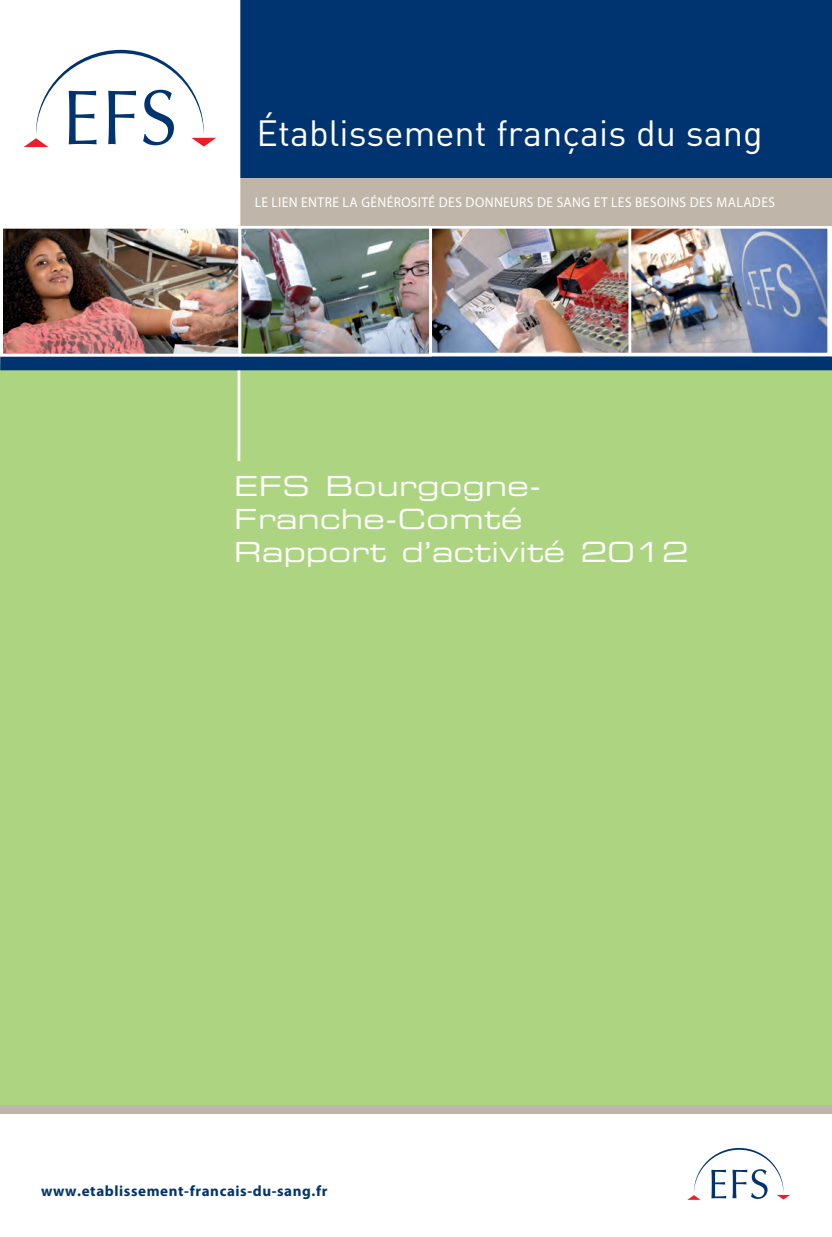
<style>
.page{position:relative;width:832px;height:1237px;background:#fff}
.page>*{position:absolute;margin:0;border:0;box-sizing:border-box;transform-origin:0 0}
.t1{font:36px "DIN";color:#fff}
.t2{font:27.75px/33.3px "Eurostile Extended Two";letter-spacing:.015em;color:#fff}
.t3{font:700 15px "Myriad Pro";letter-spacing:.04em;color:#003471}
.t4{font:14.25px "Myriad Pro";letter-spacing:.03em;color:#fff;scale:.95 1}
</style>
<div class="page">
<img style="left:4px;top:230px;width:821px;height:122px">
<div style="left:627px;top:226px;width:202px;height:129px;border:3px solid #fff"></div>
<div style="left:429px;top:226px;width:202px;height:129px;border:3px solid #fff"></div>
<div style="left:0;top:364px;width:831px;height:747px;background:#add581"></div>
<div style="left:238px;top:0;width:593px;height:179px;background:#003471"></div>
<div style="left:238px;top:179px;width:593px;height:47px;background:#c0b5a9"></div>
<svg style="left:24px;top:50px;width:192px;height:97px"></svg>
<hr style="left:237px;top:0;width:3px;height:461px;background:#fff">
<div style="left:2px;top:1105px;width:829px;height:9px;background:#c0b5a9"></div>
<svg style="left:688px;top:1148px;width:101px;height:51px"></svg>
<div style="left:0;top:1105px;width:436px;height:9px;background:#c0b5a9"></div>
<div style="left:0;top:356px;width:831px;height:14px;background:#003471"></div>
<div style="left:0;top:226px;width:241px;height:130px;border:3px solid #fff"></div>
<div style="left:238px;top:226px;width:193px;height:130px;border:3px solid #fff"></div>
<h1 class="t1" style="left:256px;top:111px;width:507px">Établissement français du sang</h1>
<p class="t4" style="left:254px;top:193px;width:549px">LE LIEN ENTRE LA GÉNÉROSITÉ DES DONNEURS DE SANG ET LES BESOINS DES MALADES</p>
<h2 class="t2" style="left:234px;top:468px;width:456px">EFS Bourgogne-<br>Franche-Comté<br>Rapport d’activité 2012</h2>
<p class="t3" style="left:41px;top:1180px;width:287px">www.etablissement-francais-du-sang.fr</p>
</div>
